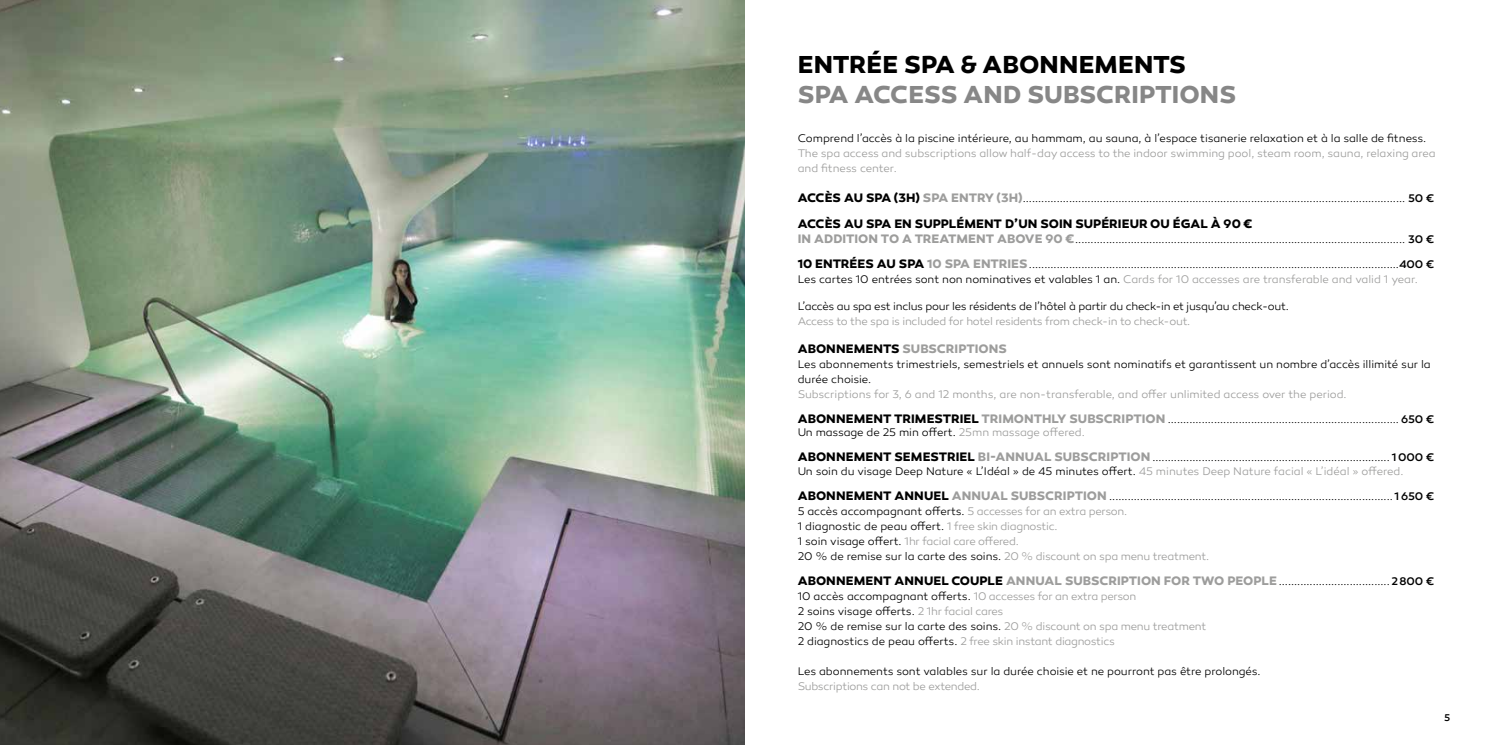
<style>
.page{position:relative;width:1489px;height:745px;background:#fff}
.page>*{position:absolute;margin:0;border:0;box-sizing:border-box;transform-origin:0 0}
.t1{font:700 25px "Canaro";letter-spacing:.005em;color:#878787}
.t2{font:700 25px "Canaro";letter-spacing:.01em;color:#000}
.t3{font:700 12.5px "Canaro";letter-spacing:.005em;color:#000}
.t4{font:700 12.5px "Canaro";letter-spacing:.005em;color:#9d9d9c}
.t5{font:300 11.25px/15px "Canaro";letter-spacing:-.01em;color:#000}
.t6{font:300 11.25px/15px "Canaro";letter-spacing:-.015em;color:#9d9d9c}
.t7{font:500 10px "Canaro";color:#000}
.s1{font-weight:700;font-size:12.5px}
.s2{font-weight:700;font-size:12.5px;color:#9d9d9c}
.s3{font-weight:500}
.s4{color:#9d9d9c}
.s5{color:#000}
</style>
<div class="page">
<img style="left:0;top:0;width:744px;height:744px">
<h1 class="t2" style="left:797px;top:49px;width:390px">ENTRÉE SPA &amp; ABONNEMENTS</h1>
<h1 class="t1" style="left:797px;top:79px;width:440px">SPA ACCESS AND SUBSCRIPTIONS</h1>
<p class="t5" style="left:797px;top:131px;width:630px">Comprend l’accès à la piscine intérieure, au hammam, au sauna, à l’espace tisanerie relaxation et à la salle de fitness.</p>
<p class="t6" style="left:797px;top:146px;width:639px">The spa access and subscriptions allow half-day access to the indoor swimming pool, steam room, sauna, relaxing area and fitness center.</p>
<p class="t5" style="left:797px;top:191px;width:638px"><span class="s1">ACCÈS AU SPA (3H)</span> <span class="s2">SPA ENTRY (3H)</span>............................................................................................................................ <span class="s3">50 €</span></p>
<p class="t3" style="left:797px;top:215px;width:456px">ACCÈS AU SPA EN SUPPLÉMENT D’UN SOIN SUPÉRIEUR OU ÉGAL À 90 €</p>
<p class="t5" style="left:797px;top:231px;width:638px"><span class="s2">IN ADDITION TO A TREATMENT ABOVE 90 €</span>........................................................................................................... <span class="s3">30 €</span></p>
<p class="t5" style="left:797px;top:256px;width:638px"><span class="s1">10 ENTRÉES AU SPA</span> <span class="s2">10 SPA ENTRIES</span>........................................................................................................................<span class="s3">400 €<br></span>Les cartes 10 entrées sont non nominatives et valables 1 an. <span class="s4">Cards for 10 accesses are transferable and valid 1 year.</span></p>
<p class="t5" style="left:797px;top:299px;width:492px">L’accès au spa est inclus pour les résidents de l’hôtel à partir du check-in et jusqu’au check-out.</p>
<p class="t6" style="left:797px;top:314px;width:394px">Access to the spa is included for hotel residents from check-in to check-out.</p>
<p class="t4" style="left:797px;top:340px;width:211px"><span class="s5">ABONNEMENTS</span> SUBSCRIPTIONS</p>
<p class="t5" style="left:797px;top:356px;width:634px">Les abonnements trimestriels, semestriels et annuels sont nominatifs et garantissent un nombre d’accès illimité sur la durée choisie.</p>
<p class="t6" style="left:797px;top:386px;width:550px">Subscriptions for 3, 6 and 12 months, are non-transferable, and offer unlimited access over the period.</p>
<p class="t5" style="left:797px;top:412px;width:638px;line-height:13.5px"><span class="s1">ABONNEMENT TRIMESTRIEL</span> <span class="s2">TRIMONTHLY SUBSCRIPTION</span> ........................................................................... <span class="s3">650 €<br></span>Un massage de 25 min offert. <span class="s4">25mn massage offered.</span></p>
<p class="t5" style="left:797px;top:450px;width:638px;line-height:13.5px"><span class="s1">ABONNEMENT SEMESTRIEL</span> <span class="s2">BI-ANNUAL SUBSCRIPTION</span> ............................................................................. <span class="s3">1 000 €<br></span>Un soin du visage Deep Nature « L’Idéal » de 45 minutes offert. <span class="s4">45 minutes Deep Nature facial « L’idéal » offered.</span></p>
<p class="t5" style="left:797px;top:488px;width:638px"><span class="s1">ABONNEMENT ANNUEL</span> <span class="s2">ANNUAL SUBSCRIPTION</span> ............................................................................................ <span class="s3">1 650 € </span>5 accès accompagnant offerts. <span class="s4">5 accesses for an extra person.<br></span>1 diagnostic de peau offert. <span class="s4">1 free skin diagnostic.<br></span>1 soin visage offert. <span class="s4">1hr facial care offered.<br></span>20 % de remise sur la carte des soins. <span class="s4">20 % discount on spa menu treatment.</span></p>
<p class="t5" style="left:797px;top:573px;width:638px"><span class="s1">ABONNEMENT ANNUEL COUPLE</span> <span class="s2">ANNUAL SUBSCRIPTION FOR TWO PEOPLE</span> ....................................<span class="s3">2 800 € </span>10 accès accompagnant offerts. <span class="s4">10 accesses for an extra person<br></span>2 soins visage offerts. <span class="s4">2 1hr facial cares<br></span>20 % de remise sur la carte des soins. <span class="s4">20 % discount on spa menu treatment<br></span>2 diagnostics de peau offerts. <span class="s4">2 free skin instant diagnostics</span></p>
<p class="t5" style="left:797px;top:663px;width:464px">Les abonnements sont valables sur la durée choisie et ne pourront pas être prolongés.</p>
<p class="t6" style="left:797px;top:678px;width:184px">Subscriptions can not be extended.</p>
<p class="t7" style="left:1443px;top:711px;width:8px">5</p>
</div>
